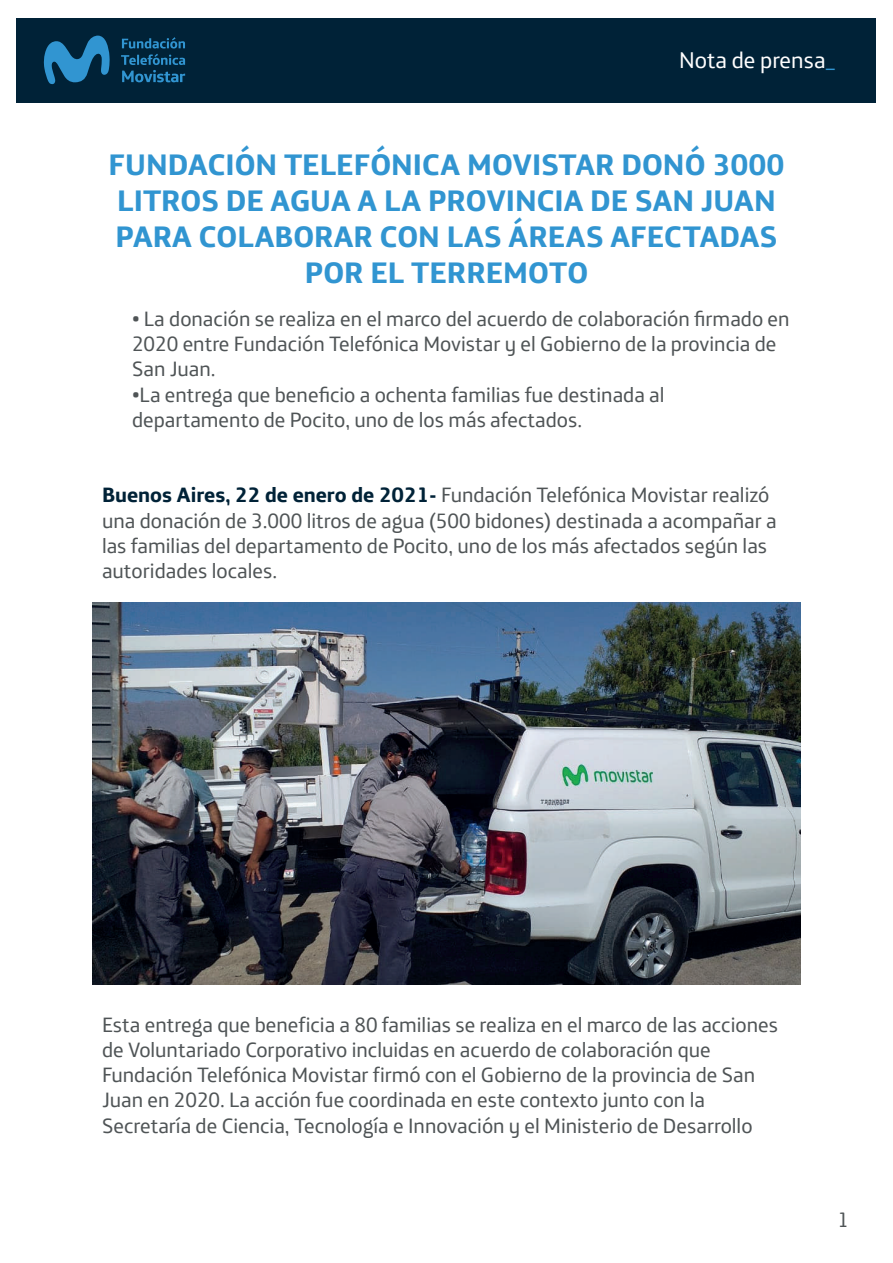
<style>
.page{position:relative;width:893px;height:1263px;background:#fff}
.page>*{position:absolute;margin:0;border:0;box-sizing:border-box;transform-origin:0 0}
.t1{font:700 30px/36px "Telefonica";color:#3195d1;text-align:center}
.t2{font:22.95px "Telefonica";color:#fff}
.t3{font:21px/25.2px "Telefonica";color:#4f5456}
.s1{color:#3195d1}
.s2{font-weight:700;color:#002237}
</style>
<div class="page">
<div style="left:16px;top:18px;width:860px;height:84px;background:#002237"></div>
<svg style="left:43px;top:35px;width:142px;height:49px"></svg>
<img style="left:92px;top:602px;width:709px;height:383px">
<p class="t2" style="left:679px;top:41px;width:158px">Nota de prensa<span class="s1">_</span></p>
<h1 class="t1" style="left:109px;top:144px;width:677px">FUNDACIÓN TELEFÓNICA MOVISTAR DONÓ 3000<br>LITROS DE AGUA A LA PROVINCIA DE SAN JUAN PARA COLABORAR CON LAS ÁREAS AFECTADAS POR EL TERREMOTO</h1>
<p class="t3" style="left:132px;top:304px;width:659px">• La donación se realiza en el marco del acuerdo de colaboración firmado en<br>2020 entre Fundación Telefónica Movistar y el Gobierno de la provincia de<br>San Juan.</p>
<p class="t3" style="left:132px;top:380px;width:534px">•La entrega que beneficio a ochenta familias fue destinada al departamento de Pocito, uno de los más afectados.</p>
<p class="t3" style="left:102px;top:480px;width:676px"><span class="s2">Buenos Aires, 22 de enero de 2021-</span> Fundación Telefónica Movistar realizó una donación de 3.000 litros de agua (500 bidones) destinada a acompañar a las familias del departamento de Pocito, uno de los más afectados según las autoridades locales.</p>
<p class="t3" style="left:102px;top:1010px;width:678px">Esta entrega que beneficia a 80 familias se realiza en el marco de las acciones de Voluntariado Corporativo incluidas en acuerdo de colaboración que Fundación Telefónica Movistar firmó con el Gobierno de la provincia de San Juan en 2020. La acción fue coordinada en este contexto junto con la Secretaría de Ciencia, Tecnología e Innovación y el Ministerio de Desarrollo</p>
<p class="t3" style="left:837px;top:1205px;width:13px">1</p>
</div>
